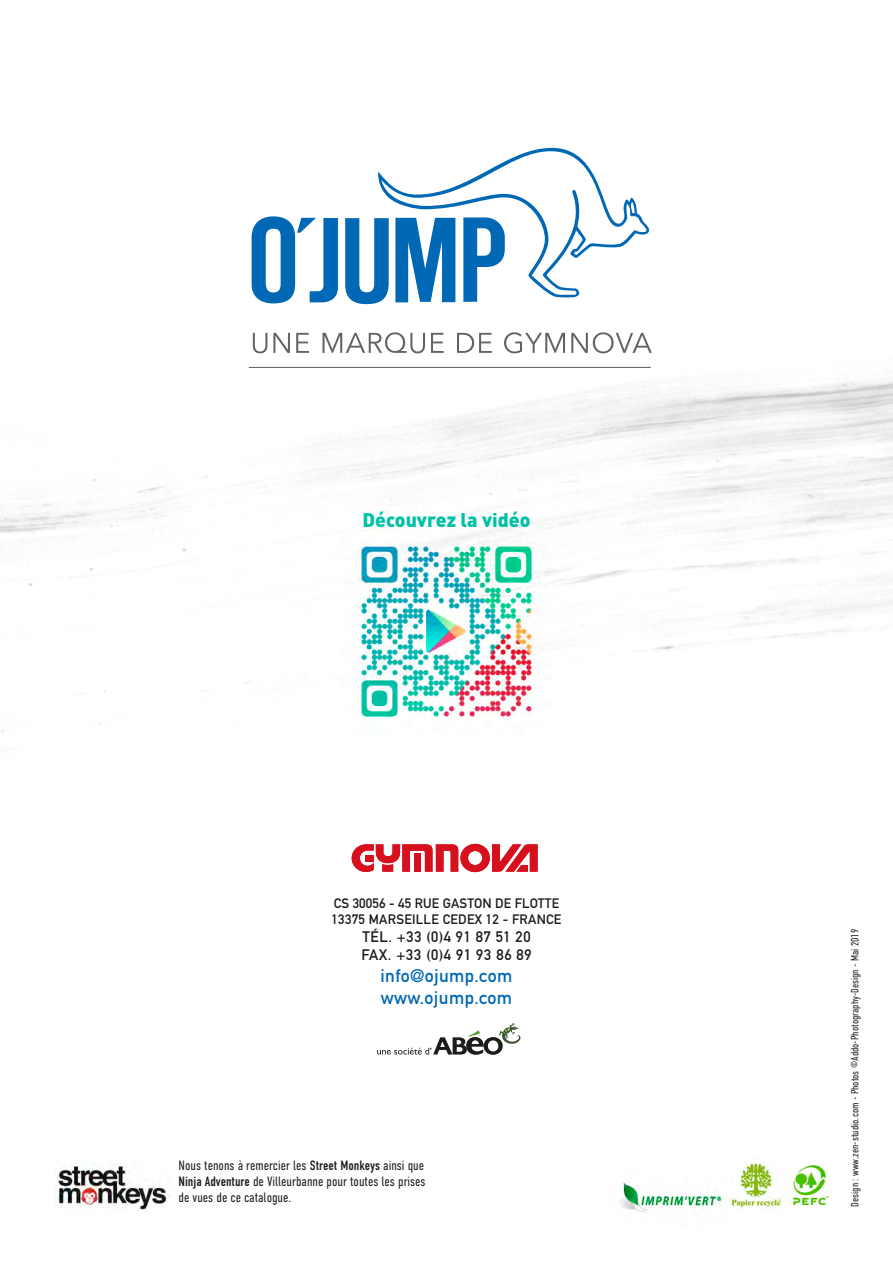
<style>
.page{position:relative;width:893px;height:1263px;background:#fff}
.page>*{position:absolute;margin:0;border:0;box-sizing:border-box;transform-origin:0 0}
.t1{font:900 19.5px "DIN";color:#00c1a4}
.Style_de_paragraphe{font:700 18px "DIN Alternate";letter-spacing:.02em;color:#0068b4}
.Style_de_paragraphe-2{font:700 15px "DIN Alternate";letter-spacing:.04em;color:#1c1c1a}
.t2{font:300 13.5px/16.2px "DIN Condensed";color:#1c1c1a;text-align:justify}
.Style_de_paragraphe-3{font:700 13.5px "DIN Alternate";letter-spacing:.02em;color:#1c1c1a}
.t3{font:300 10.5px "DIN Condensed";color:#1c1c1a}
.s1{font-weight:400}
</style>
<div class="page">
<img style="left:55px;top:1163px;width:114px;height:47px">
<svg style="left:253px;top:333px;width:14px;height:20px"></svg>
<svg style="left:273px;top:333px;width:17px;height:20px"></svg>
<svg style="left:296px;top:333px;width:13px;height:20px"></svg>
<svg style="left:322px;top:332px;width:103px;height:21px"></svg>
<svg style="left:431px;top:333px;width:13px;height:20px"></svg>
<svg style="left:457px;top:333px;width:35px;height:20px"></svg>
<svg style="left:504px;top:332px;width:61px;height:21px"></svg>
<svg style="left:571px;top:332px;width:81px;height:21px"></svg>
<hr style="left:249px;top:367px;width:402px;height:1px;background:#636362">
<svg style="left:252px;top:216px;width:86px;height:87px"></svg>
<svg style="left:345px;top:148px;width:305px;height:156px"></svg>
<svg style="left:352px;top:844px;width:186px;height:28px"></svg>
<svg style="left:377px;top:1023px;width:144px;height:32px"></svg>
<img style="left:620px;top:1181px;width:107px;height:31px">
<img style="left:782px;top:1165px;width:49px;height:39px">
<img style="left:730px;top:1158px;width:52px;height:51px">
<img style="left:342px;top:527px;width:209px;height:209px">
<p class="t1" style="left:362px;top:507px;width:170px">Découvrez la vidéo</p>
<p class="Style_de_paragraphe-3" style="left:334px;top:893px;width:227px">CS 30056 - 45 RUE GASTON DE FLOTTE</p>
<p class="Style_de_paragraphe-3" style="left:332px;top:909px;width:231px">13375 MARSEILLE CEDEX 12 - FRANCE</p>
<p class="Style_de_paragraphe-2" style="left:362px;top:926px;width:170px">TÉL. +33 (0)4 91 87 51 20</p>
<p class="Style_de_paragraphe-2" style="left:361px;top:944px;width:172px">FAX. +33 (0)4 91 93 86 89</p>
<p class="Style_de_paragraphe" style="left:381px;top:962px;width:133px">info@ojump.com</p>
<p class="Style_de_paragraphe" style="left:381px;top:983px;width:133px">www.ojump.com</p>
<p class="t2" style="left:179px;top:1157px;width:249px">Nous tenons à remercier les <span class="s1">Street Monkeys</span> ainsi que <span class="s1">Ninja Adventure</span> de Villeurbanne pour toutes les prises de vues de ce catalogue.</p>
<p class="t3" style="left:849px;top:1206px;width:279px;rotate:-90deg">Design : www.zen-studio.com - Photos ©Addo-Photography-Design - Mai 2019</p>
</div>
